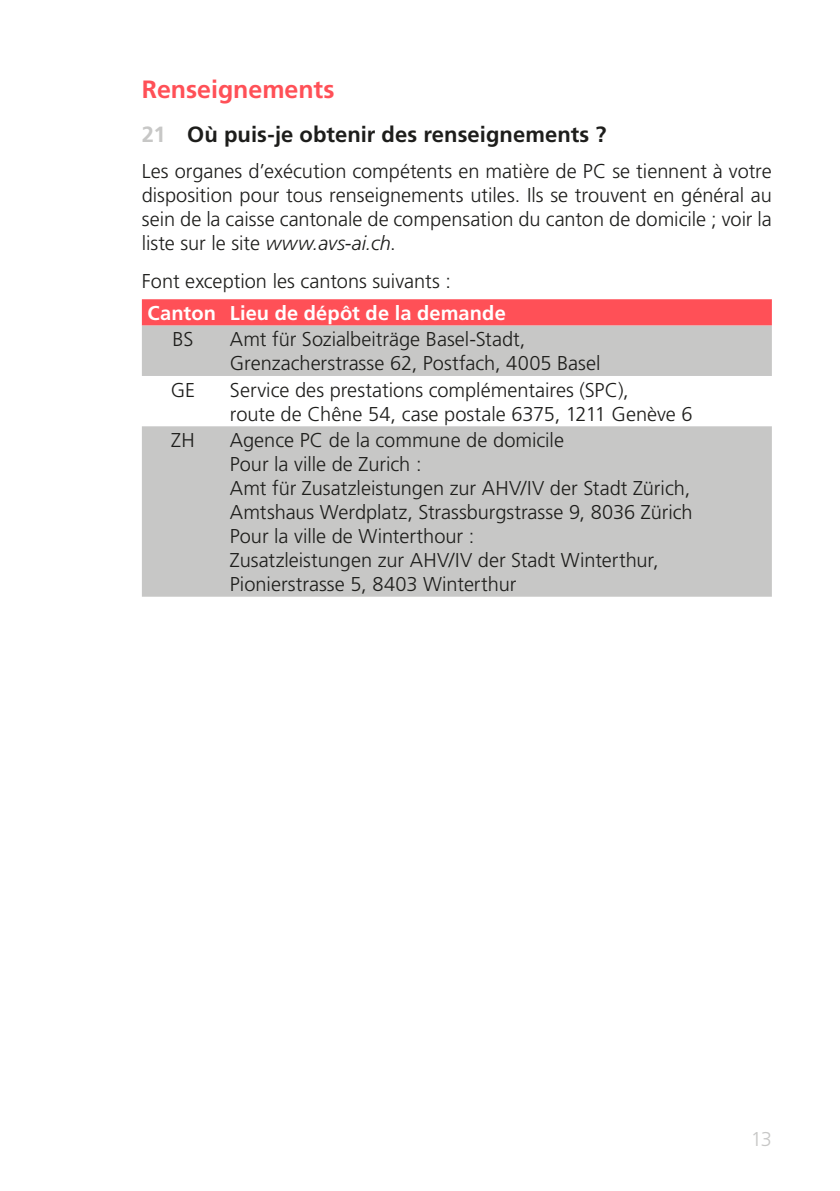
<style>
.page{position:relative;width:840px;height:1191px;background:#fff}
.page>*{position:absolute;margin:0;border:0;box-sizing:border-box;transform-origin:0 0}
.Texttitel{font:700 25px "Frutiger LT Std";color:#ff5057}
.t1{font:700 22px "Frutiger LT Std";letter-spacing:.005em;color:#1d1d1b}
.Grundtext{font:300 20px/24px "Frutiger LT Std";color:#1d1d1b}
.Text_vor_Aufzählung{font:300 20px "Frutiger LT Std";letter-spacing:-.005em;color:#1d1d1b}
.Tabellen_Text_Weiss{font:700 20px "Frutiger LT Std";letter-spacing:.005em;color:#fff}
.t2{font:300 20px "Frutiger LT Std";color:#c7c7c6}
.s1{color:#c7c7c6}
.s2{font-style:italic}
</style>
<div class="page">
<div style="left:142px;top:299px;width:629px;height:26px;background:#ff5057"></div>
<svg style="left:142px;top:325px;width:629px;height:271px;fill:#c7c7c6"></svg>
<p class="Texttitel" style="left:142px;top:75px;width:194px">Renseignements</p>
<p class="t1" style="left:142px;top:122px;width:466px"><span class="s1">21</span> Où puis-je obtenir des renseignements ?</p>
<p class="Grundtext" style="left:142px;top:159px;width:631px;text-align:justify">Les organes d’exécution compétents en matière de PC se tiennent à votre disposition pour tous renseignements utiles. Ils se trouvent en général au sein de la caisse cantonale de compensation du canton de domicile ; voir la liste sur le site <span class="s2">www.avs-ai.ch</span>.</p>
<p class="Text_vor_Aufzählung" style="left:142px;top:270px;width:310px">Font exception les cantons suivants :</p>
<p class="Tabellen_Text_Weiss" style="left:147px;top:301px;width:70px">Canton</p>
<p class="Tabellen_Text_Weiss" style="left:230px;top:301px;width:277px">Lieu de dépôt de la demande</p>
<p class="Grundtext" style="left:172px;top:328px;width:22px">BS</p>
<p class="Grundtext" style="left:230px;top:328px;width:372px">Amt für Sozialbeiträge Basel-Stadt,<br>Grenzacherstrasse 62, Postfach, 4005 Basel</p>
<p class="Grundtext" style="left:171px;top:378px;width:26px">GE</p>
<p class="Grundtext" style="left:230px;top:378px;width:464px">Service des prestations complémentaires (SPC),<br>route de Chêne 54, case postale 6375, 1211 Genève 6</p>
<p class="Grundtext" style="left:171px;top:428px;width:25px">ZH</p>
<p class="Grundtext" style="left:230px;top:428px;width:464px">Agence PC de la commune de domicile<br>Pour la ville de Zurich :<br>Amt für Zusatzleistungen zur AHV/IV der Stadt Zürich, Amtshaus Werdplatz, Strassburgstrasse 9, 8036 Zürich Pour la ville de Winterthour :<br>Zusatzleistungen zur AHV/IV der Stadt Winterthur, Pionierstrasse 5, 8403 Winterthur</p>
<p class="t2" style="left:750px;top:1127px;width:22px">13</p>
</div>
